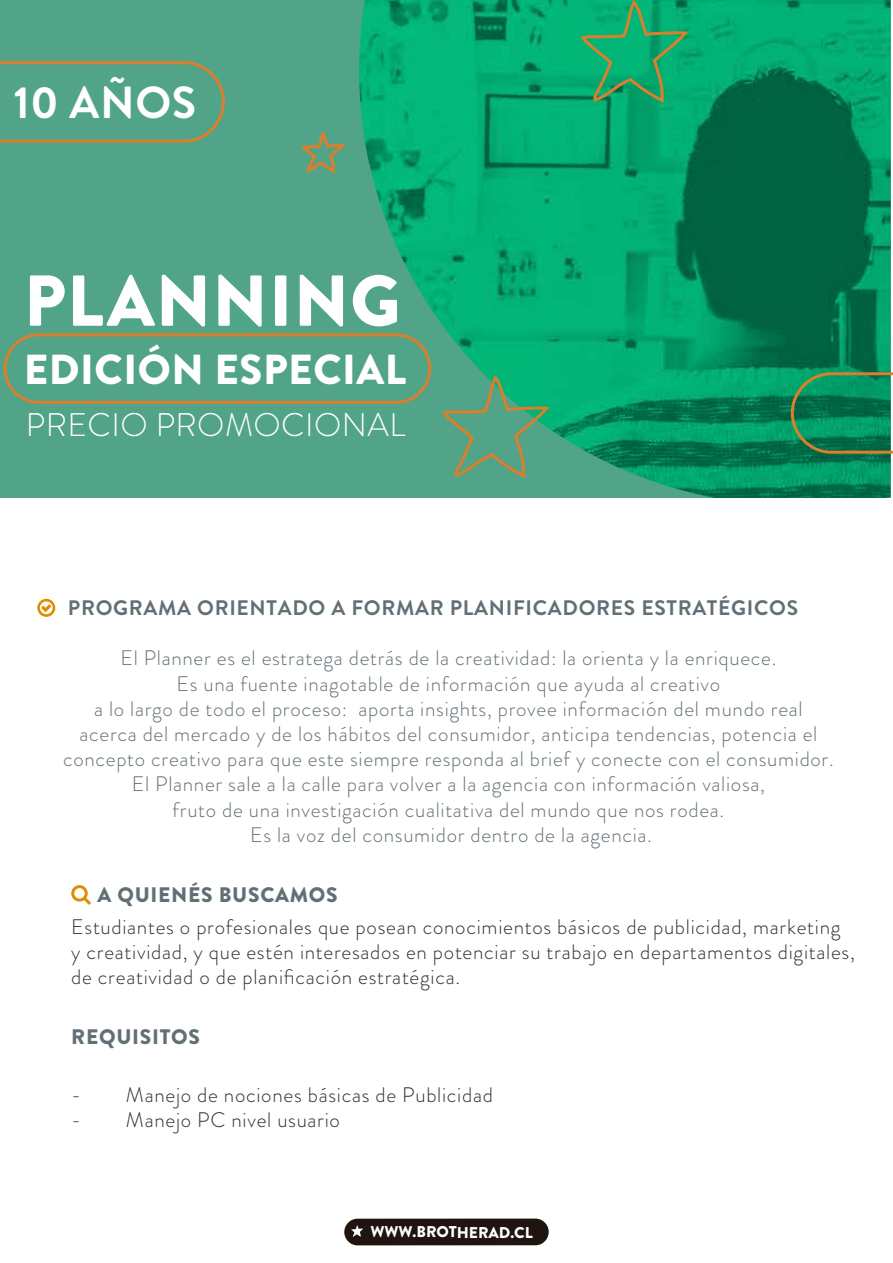
<style>
.page{position:relative;width:893px;height:1263px;background:#fff}
.page>*{position:absolute;margin:0;border:0;box-sizing:border-box;transform-origin:0 0}
.t1{font:900 71.85px "Brandon Grotesque";letter-spacing:.015em;color:#fff}
.t2{font:700 44.85px "Brandon Grotesque";letter-spacing:.015em;color:#fff}
.t3{font:900 41.85px "Brandon Grotesque";letter-spacing:.015em;color:#fff}
.t4{font:300 32.7px "Brandon Grotesque";letter-spacing:.015em;color:#fff}
.t5{font:300 21px/25.2px "Brandon Grotesque";letter-spacing:.035em;color:#627076;text-align:center}
.t6{font:300 21px/25.2px "Brandon Grotesque";letter-spacing:.035em;color:#303030}
.t7{font:700 21px "Brandon Grotesque";letter-spacing:.035em;color:#627076}
.t8{font:900 21px "Brandon Grotesque";letter-spacing:.035em;color:#627076}
.t9{font:900 15.6px "Brandon Grotesque";letter-spacing:-.01em;color:#fff}
</style>
<div class="page">
<svg style="left:37px;top:599px;width:18px;height:18px"></svg>
<svg style="left:71px;top:885px;width:20px;height:20px"></svg>
<div style="left:344px;top:1218px;width:205px;height:27px;background:#1f140f;border-radius:13px"></div>
<svg style="left:351px;top:1225px;width:12px;height:12px"></svg>
<div style="left:0;top:0;width:890px;height:498px;background:#52a488"></div>
<svg style="left:359px;top:0;width:531px;height:498px;background:#0b9968"></svg>
<svg style="left:0;top:61px;width:225px;height:82px"></svg>
<svg style="left:301px;top:131px;width:45px;height:42px"></svg>
<svg style="left:789px;top:371px;width:104px;height:84px;background:#188757"></svg>
<svg style="left:579px;top:0;width:110px;height:105px;background:#17a86b"></svg>
<div style="left:3px;top:333px;width:428px;height:71px;border:3px solid #da7f2d;border-radius:33px"></div>
<svg style="left:440px;top:372px;width:111px;height:109px"></svg>
<h2 class="t2" style="left:14px;top:72px;width:184px">10 AÑOS</h2>
<h1 class="t1" style="left:24px;top:250px;width:378px">PLANNING</h1>
<h3 class="t3" style="left:24px;top:340px;width:384px">EDICIÓN ESPECIAL</h3>
<h3 class="t4" style="left:26px;top:403px;width:381px">PRECIO PROMOCIONAL</h3>
<p class="t7" style="left:68px;top:593px;width:732px">PROGRAMA ORIENTADO A FORMAR PLANIFICADORES ESTRATÉGICOS</p>
<p class="t5" style="left:63px;top:646px;width:772px">El Planner es el estratega detrás de la creatividad: la orienta y la enriquece.<br>Es una fuente inagotable de información que ayuda al creativo<br>a lo largo de todo el proceso: aporta insights, provee información del mundo real acerca del mercado y de los hábitos del consumidor, anticipa tendencias, potencia el concepto creativo para que este siempre responda al brief y conecte con el consumidor.<br>El Planner sale a la calle para volver a la agencia con información valiosa,<br>fruto de una investigación cualitativa del mundo que nos rodea.<br>Es la voz del consumidor dentro de la agencia.</p>
<p class="t8" style="left:97px;top:880px;width:242px">A QUIENÉS BUSCAMOS</p>
<p class="t6" style="left:71px;top:914px;width:785px">Estudiantes o profesionales que posean conocimientos básicos de publicidad, marketing y creatividad, y que estén interesados en potenciar su trabajo en departamentos digitales, de creatividad o de planificación estratégica.</p>
<p class="t8" style="left:71px;top:1022px;width:130px">REQUISITOS</p>
<p class="t6" style="left:71px;top:1082px;width:423px">- Manejo de nociones básicas de Publicidad</p>
<p class="t6" style="left:71px;top:1107px;width:270px">- Manejo PC nivel usuario</p>
<p class="t9" style="left:370px;top:1221px;width:164px">WWW.BROTHERAD.CL</p>
</div>
